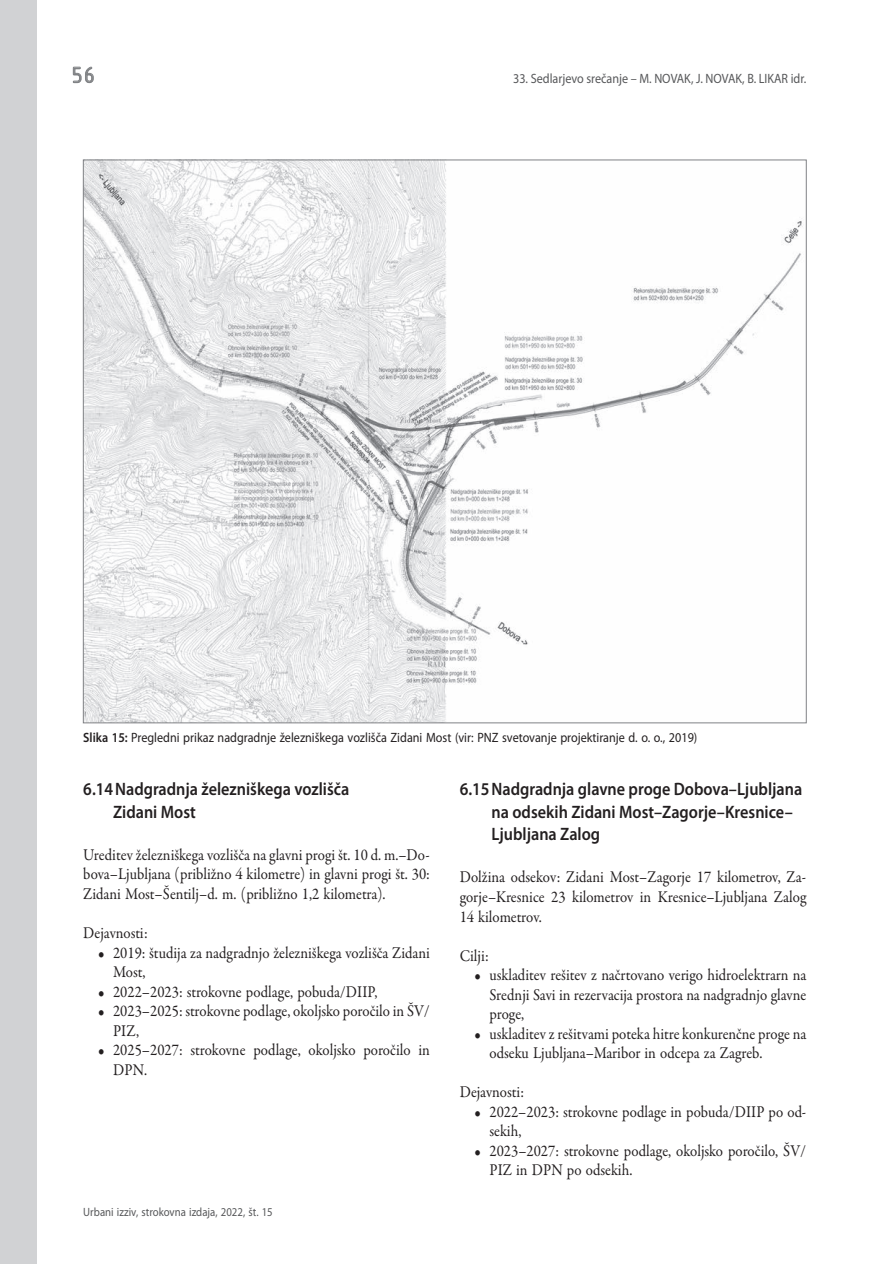
<style>
.page{position:relative;width:893px;height:1264px;background:#fff}
.page>*{position:absolute;margin:0;border:0;box-sizing:border-box;transform-origin:0 0}
.t1{font:24px "ISOCTEUR";color:#808285}
.t2{font:600 18px/22.5px "Myriad Pro";color:#231f20;scale:.9 1}
.t3{font:16.5px/19.5px "Garamond Premr Pro";color:#231f20;scale:.9 1}
.t4{font:13.5px "Myriad Pro";color:#231f20;scale:.9 1}
.t5{font:13.5px "Myriad Pro";color:#57585a;scale:.9 1}
.t6{font:12px "Myriad Pro";color:#57585a;scale:.9 1}
.s1{font-weight:600}
</style>
<div class="page">
<svg style="left:73px;top:66px;width:21px;height:17px"></svg>
<img style="left:85px;top:161px;width:718px;height:560px">
<div style="left:0;top:0;width:37px;height:1263px;background:#d1d2d4"></div>
<h1 class="t1" style="left:69px;top:59px;width:31px">56</h1>
<p class="t5" style="left:513px;top:71px;width:327px">33. Sedlarjevo srečanje – M. NOVAK, J. NOVAK, B. LIKAR idr.</p>
<p class="t4" style="left:83px;top:730px;width:684px"><span class="s1">Slika 15:</span> Pregledni prikaz nadgradnje železniškega vozlišča Zidani Most (vir: PNZ svetovanje projektiranje d. o. o., 2019)</p>
<p class="t2" style="left:113px;top:777px;width:264px;text-indent:-30px">6.14 Nadgradnja železniškega vozlišča<br>Zidani Most</p>
<p class="t3" style="left:83px;top:845px;width:387px;text-align:justify">Ureditev železniškega vozlišča na glavni progi št. 10 d. m.–Do&shy;bova–Ljubljana (približno 4 kilometre) in glavni progi št. 30:<br>Zidani Most–Šentilj–d. m. (približno 1,2 kilometra).</p>
<p class="t3" style="left:83px;top:923px;width:73px">Dejavnosti:</p>
<p class="t3" style="left:113px;top:942px;width:353px;text-indent:-15px">• 2019: študija za nadgradnjo železniškega vozlišča Zidani<br>Most,</p>
<p class="t3" style="left:98px;top:981px;width:312px">• 2022–2023: strokovne podlage, pobuda/DIIP,</p>
<p class="t3" style="left:113px;top:1001px;width:354px;text-indent:-15px">• 2023–2025: strokovne podlage, okoljsko poročilo in ŠV/<br>PIZ,</p>
<p class="t3" style="left:113px;top:1040px;width:353px;text-indent:-15px">• 2025–2027: strokovne podlage, okoljsko poročilo in<br>DPN.</p>
<p class="t6" style="left:83px;top:1204px;width:212px">Urbani izziv, strokovna izdaja, 2022, št. 15</p>
<p class="t2" style="left:492px;top:777px;width:347px;text-indent:-32px">6.15 Nadgradnja glavne proge Dobova–Ljubljana na odsekih Zidani Most–Zagorje–Kresnice–<br>Ljubljana Zalog</p>
<p class="t3" style="left:460px;top:867px;width:387px;text-align:justify">Dolžina odsekov: Zidani Most–Zagorje 17 kilometrov, Za&shy;gorje–Kresnice 23 kilometrov in Kresnice–Ljubljana Zalog 14 kilometrov.</p>
<p class="t3" style="left:460px;top:945px;width:34px">Cilji:</p>
<p class="t3" style="left:489px;top:965px;width:353px;text-align:justify;text-indent:-15px">• uskladitev rešitev z načrtovano verigo hidroelektrarn na Srednji Savi in rezervacija prostora na nadgradnjo glavne proge,</p>
<p class="t3" style="left:489px;top:1023px;width:353px;text-indent:-15px">• uskladitev z rešitvami poteka hitre konkurenčne proge na odseku Ljubljana–Maribor in odcepa za Zagreb.</p>
<p class="t3" style="left:460px;top:1082px;width:73px">Dejavnosti:</p>
<p class="t3" style="left:489px;top:1101px;width:353px;text-indent:-15px">• 2022–2023: strokovne podlage in pobuda/DIIP po od&shy;sekih,</p>
<p class="t3" style="left:489px;top:1140px;width:353px;text-indent:-15px">• 2023–2027: strokovne podlage, okoljsko poročilo, ŠV/<br>PIZ in DPN po odsekih.</p>
</div>
